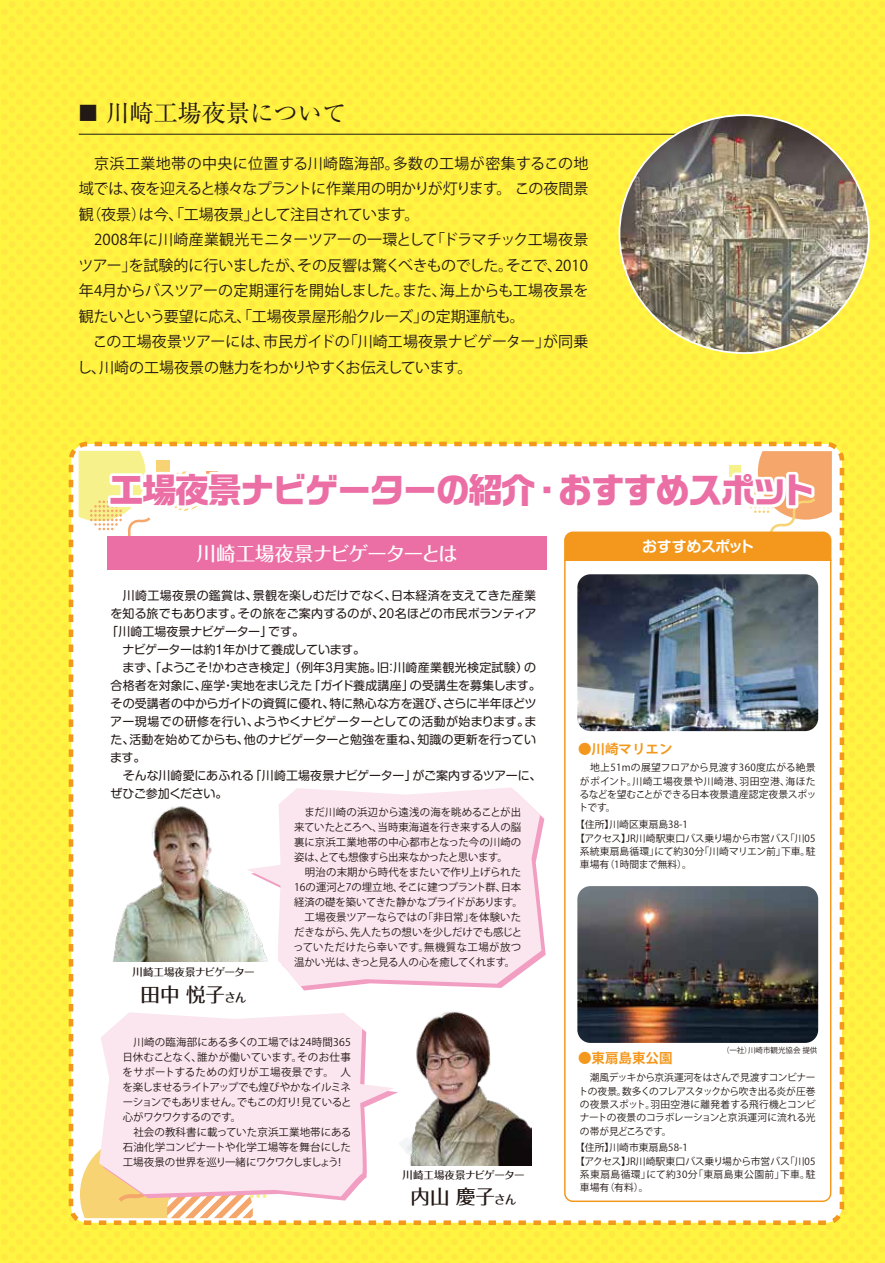
<style>
.page{position:relative;width:885px;height:1263px;background:#fff}
.page>*{position:absolute;margin:0;border:0;box-sizing:border-box;transform-origin:0 0}
.t1{font:700 34.5px "Ro G San Srf Std";letter-spacing:-.05em;color:#eb6ea5}
.t2{font:24.15px "Ryumin Pro";letter-spacing:-.005em;color:#221815}
.t3{font:500 19.5px "Folk Pro";letter-spacing:-.04em;color:#fff}
.t4{font:500 19.5px "Folk Pro";color:#221815}
.t5{font:15px/25.5px "Koz Go Pro";letter-spacing:-.005em;color:#221815}
.t6{font:700 15px "Shin M Go Pro De";letter-spacing:-.03em;color:#fff}
.t7{font:700 13.5px "Koz Go Pro";color:#f3981c}
.t8{font:12px "Shin M Go Pro";color:#221815}
.t9{font:12px "Shin M Go Pro";letter-spacing:.02em;color:#221815}
.t10{font:12px "Shin M Go Pro";letter-spacing:.025em;color:#221815}
.t11{font:12px "Shin M Go Pro";letter-spacing:-.02em;color:#221815}
.t12{font:12px "Shin M Go Pro";letter-spacing:-.03em;color:#221815}
.t13{font:10.5px/15px "Koz Go Pro";letter-spacing:-.005em;color:#221815}
.t14{font:500 10.5px "Folk Pro";letter-spacing:-.025em;color:#221815}
.t15{font:9.75px/13.4px "Koz Go Pro";color:#221815;text-align:justify}
.t16{font:9.75px "Koz Go Pro";letter-spacing:.04em;color:#221815}
.t17{font:7.5px "Koz Go Pr 6 N";color:#221815}
.s1{font-size:18.75px}
.s2{font-size:12px}
</style>
<div class="page">
<div style="left:0;top:0;width:884px;height:1263px;background:#fff440"></div>
<div style="left:71px;top:444px;width:770px;height:779px;background:#fff;border-radius:16px"></div>
<div style="left:69px;top:442px;width:775px;height:783px;border:5px dashed #f3981c;border-radius:16px"></div>
<svg style="left:80px;top:1151px;width:173px;height:67px"></svg>
<svg style="left:300px;top:816px;width:245px;height:174px"></svg>
<svg style="left:246px;top:787px;width:295px;height:199px;background:#fbe5ee"></svg>
<div style="left:107px;top:536px;width:439px;height:34px;background:#eb6ea5"></div>
<svg style="left:564px;top:562px;width:268px;height:640px"></svg>
<svg style="left:79px;top:451px;width:139px;height:85px"></svg>
<svg style="left:546px;top:451px;width:286px;height:111px"></svg>
<hr style="left:79px;top:134px;width:609px;height:1px;background:#221815">
<img style="left:619px;top:115px;width:249px;height:238px">
<img style="left:577px;top:574px;width:241px;height:157px">
<img style="left:577px;top:886px;width:241px;height:157px">
<svg style="left:103px;top:1196px;width:246px;height:4px"></svg>
<svg style="left:99px;top:1012px;width:285px;height:184px;background:#fbe6ed"></svg>
<img style="left:113px;top:803px;width:168px;height:158px">
<img style="left:384px;top:1011px;width:147px;height:155px">
<h2 class="t2" style="left:79px;top:94px;width:269px"><span class="s1">■</span> 川崎工場夜景について</h2>
<p class="t5" style="left:77px;top:151px;width:512px">　京浜工業地帯の中央に位置する川崎臨海部。多数の工場が密集するこの地域では、夜を迎えると様々なプラントに作業用の明かりが灯ります。 この夜間景観（夜景）は今、「工場夜景」として注目されています。<br>　2008年に川崎産業観光モニターツアーの一環として「ドラマチック工場夜景ツアー」を試験的に行いましたが、その反響は驚くべきものでした。そこで、2010年4月からバスツアーの定期運行を開始しました。また、海上からも工場夜景を観たいという要望に応え、「工場夜景屋形船クルーズ」の定期運航も。<br>　この工場夜景ツアーには、市民ガイドの「川崎工場夜景ナビゲーター」が同乗し、川崎の工場夜景の魅力をわかりやすくお伝えしています。</p>
<h1 class="t1" style="left:109px;top:466px;width:709px">工場夜景ナビゲーターの紹介・おすすめスポット</h1>
<h3 class="t3" style="left:197px;top:537px;width:263px">川崎工場夜景ナビゲーターとは</h3>
<h3 class="t6" style="left:642px;top:534px;width:114px">おすすめスポット</h3>
<p class="t9" style="left:111px;top:586px;width:427px">　川崎工場夜景の鑑賞は、景観を楽しむだけでなく、日本経済を支えてきた産業</p>
<p class="t8" style="left:110px;top:604px;width:427px">を知る旅でもあります。その旅をご案内するのが、20名ほどの市民ボランティア</p>
<p class="t8" style="left:107px;top:622px;width:199px">「川崎工場夜景ナビゲーター」です。</p>
<p class="t11" style="left:111px;top:640px;width:256px">　ナビゲーターは約１年かけて養成しています。</p>
<p class="t10" style="left:111px;top:658px;width:427px">　まず、「ようこそ！かわさき検定」（例年3月実施。旧：川崎産業観光検定試験）の</p>
<p class="t8" style="left:111px;top:676px;width:431px">合格者を対象に、座学・実地をまじえた「ガイド養成講座」の受講生を募集します。</p>
<p class="t8" style="left:111px;top:694px;width:427px">その受講者の中からガイドの資質に優れ、特に熱心な方を選び、さらに半年ほどツ</p>
<p class="t9" style="left:110px;top:712px;width:428px">アー現場での研修を行い、ようやくナビゲーターとしての活動が始まります。ま</p>
<p class="t8" style="left:110px;top:730px;width:427px">た、活動を始めてからも、他のナビゲーターと勉強を重ね、知識の更新を行ってい</p>
<p class="t8" style="left:110px;top:748px;width:37px">ます。</p>
<p class="t8" style="left:111px;top:766px;width:432px">　そんな川崎愛にあふれる「川崎工場夜景ナビゲーター」がご案内するツアーに、</p>
<p class="t12" style="left:111px;top:784px;width:118px">ぜひご参加ください。</p>
<p class="t13" style="left:293px;top:805px;width:231px">　まだ川崎の浜辺から遠浅の海を眺めることが出来ていたところへ、当時東海道を行き来する人の脳裏に京浜工業地帯の中心都市となった今の川崎の姿は、とても想像すら出来なかったと思います。<br>　明治の末期から時代をまたいで作り上げられた<br>16の運河と7の埋立地、そこに建つプラント群、日本経済の礎を築いてきた静かなプライドがあります。　工場夜景ツアーならではの「非日常」を体験いただきながら、先人たちの想いを少しだけでも感じとっていただけたら幸いです。無機質な工場が放つ温かい光は、きっと見る人の心を癒してくれます。</p>
<p class="t14" style="left:133px;top:963px;width:123px">川崎工場夜景ナビゲーター</p>
<h3 class="t4" style="left:141px;top:978px;width:108px">田中 悦子<span class="s2">さん</span></h3>
<p class="t13" style="left:122px;top:1035px;width:231px">　川崎の臨海部にある多くの工場では24時間365日休むことなく、誰かが働いています。そのお仕事をサポートするための灯りが工場夜景です。　人を楽しませるライトアップでも煌びやかなイルミネーションでもありません。でもこの灯り！見ていると心がワクワクするのです。<br>　社会の教科書に載っていた京浜工業地帯にある石油化学コンビナートや化学工場等を舞台にした工場夜景の世界を巡り一緒にワクワクしましょう！</p>
<p class="t14" style="left:402px;top:1166px;width:123px">川崎工場夜景ナビゲーター</p>
<h3 class="t4" style="left:410px;top:1180px;width:108px">内山 慶子<span class="s2">さん</span></h3>
<p class="t7" style="left:578px;top:740px;width:96px">●川崎マリエン</p>
<p class="t15" style="left:578px;top:761px;width:239px">　地上51mの展望フロアから見渡す360度広がる絶景がポイント。川崎工場夜景や川崎港、羽田空港、海ほたるなどを望むことができる日本夜景遺産認定夜景スポットです。</p>
<p class="t15" style="left:575px;top:818px;width:114px">【住所】川崎区東扇島38-1</p>
<p class="t15" style="left:575px;top:831px;width:242px">【アクセス】JR川崎駅東口バス乗り場から市営バス「川05</p>
<p class="t15" style="left:580px;top:845px;width:237px">系統東扇島循環」にて約30分「川崎マリエン前」下車。駐</p>
<p class="t15" style="left:580px;top:858px;width:113px">車場有（1時間まで無料）。</p>
<p class="t7" style="left:578px;top:1050px;width:96px">●東扇島東公園</p>
<p class="t17" style="left:722px;top:1046px;width:97px">（一社）川崎市観光協会 提供</p>
<p class="t15" style="left:578px;top:1071px;width:238px">　潮風デッキから京浜運河をはさんで見渡すコンビナートの夜景。数多くのフレアスタックから吹き出る炎が圧巻の夜景スポット。羽田空港に離発着する飛行機とコンビナートの夜景のコラボレーションと京浜運河に流れる光の帯が見どころです。</p>
<p class="t15" style="left:575px;top:1141px;width:114px">【住所】川崎市東扇島58-1</p>
<p class="t15" style="left:575px;top:1155px;width:242px">【アクセス】JR川崎駅東口バス乗り場から市営バス「川05</p>
<p class="t16" style="left:580px;top:1168px;width:237px">系東扇島循環」にて約30分「東扇島東公園前」下車。駐</p>
<p class="t15" style="left:580px;top:1181px;width:70px">車場有（有料）。</p>
</div>
